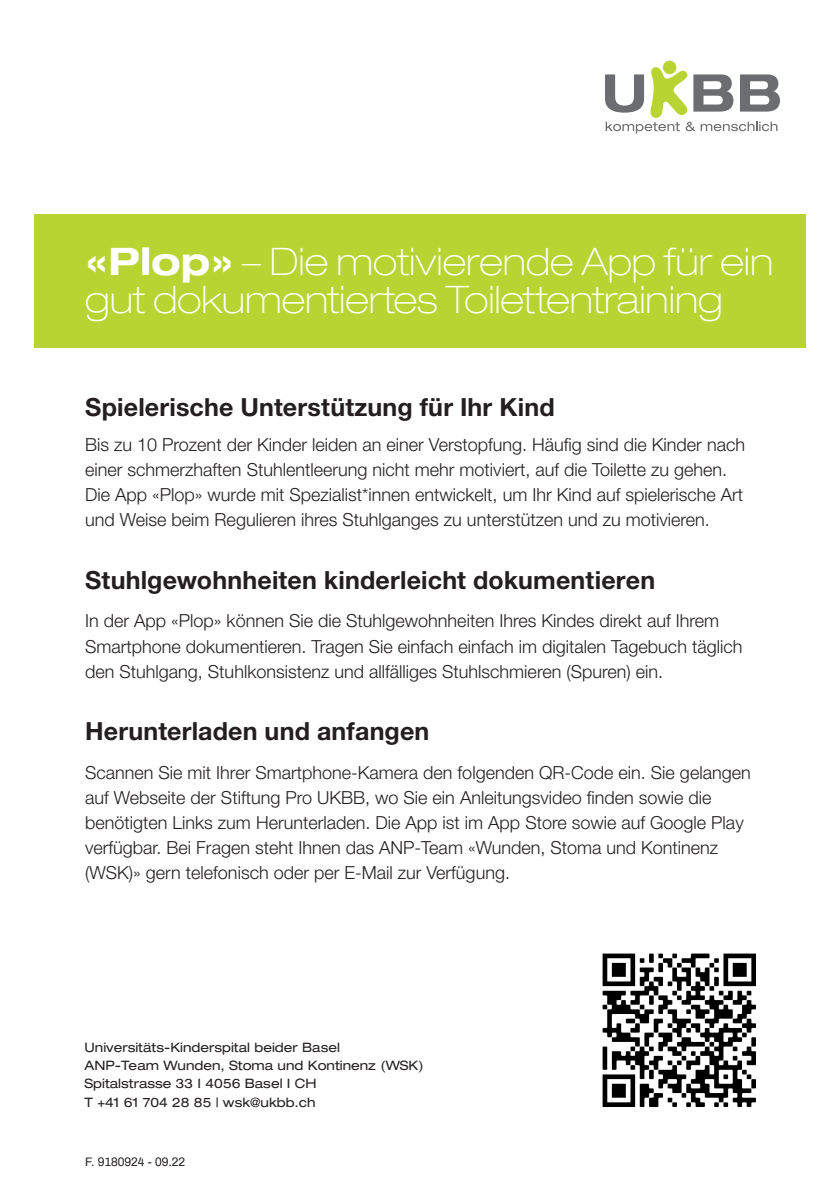
<style>
.page{position:relative;width:840px;height:1191px;background:#fff}
.page>*{position:absolute;margin:0;border:0;box-sizing:border-box;transform-origin:0 0}
.t1{font:100 expanded 38px/38px "Helvetica Neue LT Std";color:#fff}
.t2{font:700 25px "Helvetica Neue LT Std";letter-spacing:.005em;color:#231f20}
.t3{font:300 18px/25.2px "Helvetica Neue LT Std";color:#231f20}
.t4{font:expanded 13px/18.2px "Helvetica Neue LT Std";color:#231f20}
.t5{font:12px "Archivo";color:#231f20}
.s1{font-weight:700}
</style>
<div class="page">
<svg style="left:605px;top:61px;width:174px;height:73px"></svg>
<div style="left:34px;top:214px;width:771px;height:133px;background:#b8d432"></div>
<img style="left:602px;top:953px;width:152px;height:153px">
<h1 class="t1" style="left:85px;top:242px;width:689px"><span class="s1">«Plop»</span> – Die motivierende App für ein gut dokumentiertes Toilettentraining</h1>
<h2 class="t2" style="left:85px;top:392px;width:471px">Spielerische Unterstützung für Ihr Kind</h2>
<p class="t3" style="left:85px;top:431px;width:661px">Bis zu 10 Prozent der Kinder leiden an einer Verstopfung. Häufig sind die Kinder nach einer schmerzhaften Stuhlentleerung nicht mehr motiviert, auf die Toilette zu gehen.<br>Die App «Plop» wurde mit Spezialist*innen entwickelt, um Ihr Kind auf spielerische Art und Weise beim Regulieren ihres Stuhlganges zu unterstützen und zu motivieren.</p>
<h2 class="t2" style="left:85px;top:564px;width:571px">Stuhlgewohnheiten kinderleicht dokumentieren</h2>
<p class="t3" style="left:85px;top:608px;width:658px">In der App «Plop» können Sie die Stuhlgewohnheiten Ihres Kindes direkt auf Ihrem<br>Smartphone dokumentieren. Tragen Sie einfach einfach im digitalen Tagebuch täglich den Stuhlgang, Stuhlkonsistenz und allfälliges Stuhlschmieren (Spuren) ein.</p>
<h2 class="t2" style="left:85px;top:716px;width:345px">Herunterladen und anfangen</h2>
<p class="t3" style="left:85px;top:759px;width:666px">Scannen Sie mit Ihrer Smartphone-Kamera den folgenden QR-Code ein. Sie gelangen auf Webseite der Stiftung Pro UKBB, wo Sie ein Anleitungsvideo finden sowie die benötigten Links zum Herunterladen. Die App ist im App Store sowie auf Google Play verfügbar. Bei Fragen steht Ihnen das ANP-Team «Wunden, Stoma und Kontinenz (WSK)» gern telefonisch oder per E-Mail zur Verfügung.</p>
<p class="t4" style="left:84px;top:1038px;width:340px">Universitäts-Kinderspital beider Basel<br>ANP-Team Wunden, Stoma und Kontinenz (WSK)<br>Spitalstrasse 33 I 4056 Basel I CH<br>T +41 61 704 28 85 | wsk@ukbb.ch</p>
<p class="t5" style="left:85px;top:1153px;width:102px">F. 9180924 - 09.22</p>
</div>
